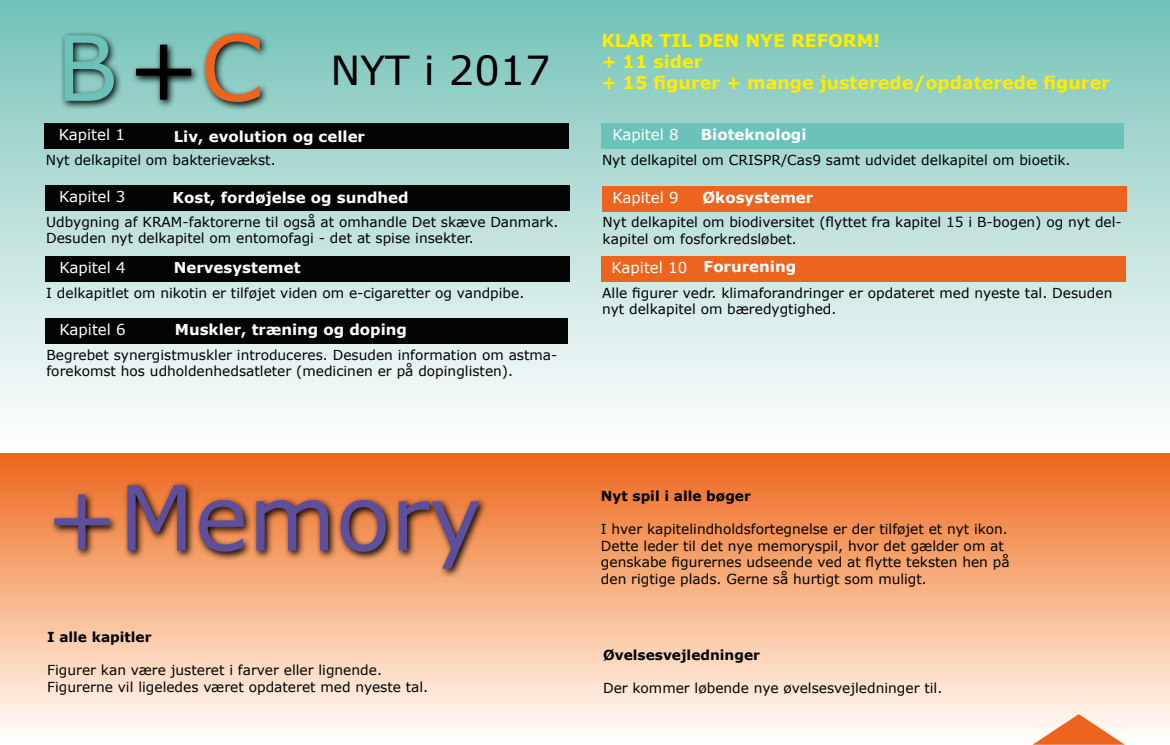
<style>
.page{position:relative;width:1170px;height:745px;background:#fff}
.page>*{position:absolute;margin:0;border:0;box-sizing:border-box;transform-origin:0 0}
.t1{font:90px "Verdana";color:#5e4f9c}
.t2{font:90px "Verdana";color:#6bc2b8}
.t3{font:40px "Verdana";color:#000}
.t4{font:700 17.5px/21px "Verdana";color:#ffed00}
.t5{font:700 15px "Verdana";color:#fff}
.t6{font:15px "Verdana";color:#fff}
.t7{font:13.75px/16.5px "Verdana";color:#000}
.t8{font:700 13.75px "Verdana";color:#000}
.s1{color:#000}
.s2{color:#ec641d}
</style>
<div class="page">
<div style="left:0;top:0;width:1169px;height:453px;background:linear-gradient(to bottom,#75c2b7,#fff)"></div>
<div style="left:0;top:453px;width:1169px;height:291px;background:linear-gradient(to bottom,#ed681a,#fffffe)"></div>
<svg style="left:60px;top:31px;width:63px;height:79px;background:#5a857f"></svg>
<svg style="left:132px;top:30px;width:137px;height:81px;background:#72a8a1"></svg>
<svg style="left:50px;top:480px;width:438px;height:97px;background:#c57545"></svg>
<div style="left:45px;top:185px;width:524px;height:26px;background:#030404"></div>
<div style="left:601px;top:256px;width:524px;height:26px;background:#ec641d"></div>
<svg style="left:1032px;top:713px;width:92px;height:31px"></svg>
<div style="left:45px;top:256px;width:524px;height:26px;background:#030404"></div>
<div style="left:45px;top:318px;width:523px;height:25px;background:#030404"></div>
<div style="left:45px;top:124px;width:523px;height:25px;background:#030404"></div>
<div style="left:601px;top:124px;width:522px;height:25px;background:#6bc2b8"></div>
<div style="left:602px;top:186px;width:523px;height:25px;background:#ec641d"></div>
<h1 class="t2" style="left:56px;top:6px;width:209px">B<span class="s1">+</span><span class="s2">C</span></h1>
<h2 class="t3" style="left:330px;top:43px;width:222px">NYT i 2017</h2>
<p class="t4" style="left:601px;top:30px;width:510px">KLAR TIL DEN NYE REFORM!<br>+ 11 sider<br>+ 15 figurer + mange justerede/opdaterede figurer</p>
<p class="t6" style="left:59px;top:125px;width:68px">Kapitel 1</p>
<p class="t5" style="left:174px;top:126px;width:193px">Liv, evolution og celler</p>
<p class="t5" style="left:700px;top:124px;width:107px">Bioteknologi</p>
<p class="t6" style="left:612px;top:125px;width:68px">Kapitel 8</p>
<p class="t7" style="left:46px;top:152px;width:231px">Nyt delkapitel om bakterievækst.</p>
<p class="t7" style="left:602px;top:152px;width:470px">Nyt delkapitel om CRISPR/Cas9 samt udvidet delkapitel om bioetik.</p>
<p class="t6" style="left:59px;top:186px;width:68px">Kapitel 3</p>
<p class="t5" style="left:173px;top:187px;width:237px">Kost, fordøjelse og sundhed</p>
<p class="t6" style="left:612px;top:187px;width:68px">Kapitel 9</p>
<p class="t5" style="left:702px;top:186px;width:112px">Økosystemer</p>
<p class="t7" style="left:46px;top:213px;width:514px">Udbygning af KRAM-faktorerne til også at omhandle Det skæve Danmark.<br>Desuden nyt delkapitel om entomofagi - det at spise insekter.</p>
<p class="t7" style="left:602px;top:214px;width:520px">Nyt delkapitel om biodiversitet (flyttet fra kapitel 15 i B-bogen) og nyt del&shy;kapitel om fosforkredsløbet.</p>
<p class="t6" style="left:59px;top:257px;width:68px">Kapitel 4</p>
<p class="t5" style="left:174px;top:257px;width:128px">Nervesystemet</p>
<p class="t6" style="left:611px;top:257px;width:77px">Kapitel 10</p>
<p class="t5" style="left:703px;top:256px;width:94px">Forurening</p>
<p class="t7" style="left:46px;top:284px;width:479px">I delkapitlet om nikotin er tilføjet viden om e-cigaretter og vandpibe.</p>
<p class="t7" style="left:602px;top:284px;width:511px">Alle figurer vedr. klimaforandringer er opdateret med nyeste tal. Desuden nyt delkapitel om bæredygtighed.</p>
<p class="t6" style="left:60px;top:319px;width:68px">Kapitel 6</p>
<p class="t5" style="left:175px;top:318px;width:234px">Muskler, træning og doping</p>
<p class="t7" style="left:46px;top:346px;width:512px">Begrebet synergistmuskler introduceres. Desuden information om astma&shy;forekomst hos udholdenhedsatleter (medicinen er på dopinglisten).</p>
<h1 class="t1" style="left:45px;top:455px;width:439px">+Memory</h1>
<p class="t8" style="left:601px;top:486px;width:151px">Nyt spil i alle bøger</p>
<p class="t7" style="left:601px;top:520px;width:410px">I hver kapitelindholdsfortegnelse er der tilføjet et nyt ikon.<br>Dette leder til det nye memoryspil, hvor det gælder om at genskabe figurernes udseende ved at flytte teksten hen på den rigtige plads. Gerne så hurtigt som muligt.</p>
<p class="t8" style="left:47px;top:626px;width:106px">I alle kapitler</p>
<p class="t7" style="left:47px;top:661px;width:382px">Figurer kan være justeret i farver eller lignende.<br>Figurerne vil ligeledes været opdateret med nyeste tal.</p>
<p class="t8" style="left:603px;top:644px;width:158px">Øvelsesvejledninger</p>
<p class="t7" style="left:603px;top:679px;width:341px">Der kommer løbende nye øvelsesvejledninger til.</p>
</div>
